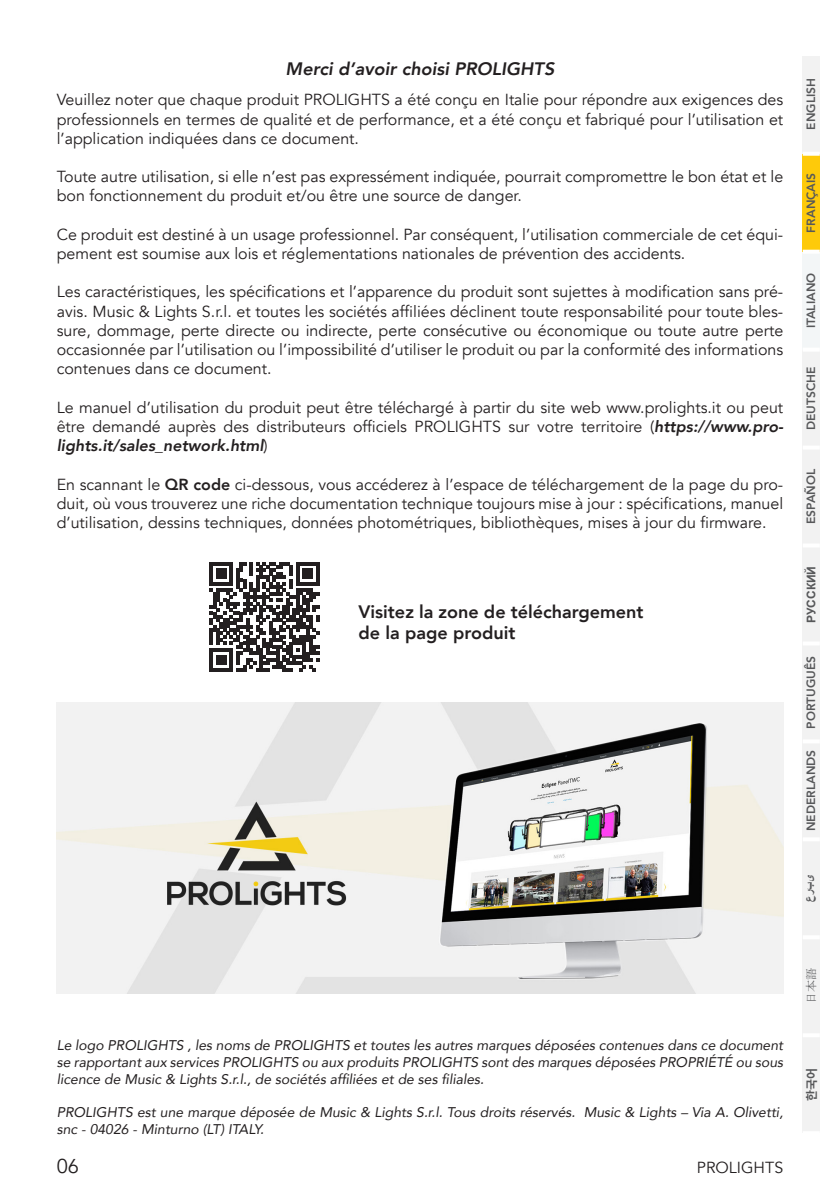
<style>
.page{position:relative;width:840px;height:1191px;background:#fff}
.page>*{position:absolute;margin:0;border:0;box-sizing:border-box;transform-origin:0 0}
.t1{font:20px "Avenir";color:#231f20}
.t2{font:800 18px/21.6px "Avenir";color:#231f20}
.t3{font:italic 800 18px "Avenir";color:#231f20}
.t4{font:16px/19.2px "Avenir";color:#231f20;text-align:justify}
.t5{font:italic 14px/16.8px "Avenir";color:#231f20;text-align:justify}
.t6{font:800 12px "Avenir";color:#57585a}
.t7{font:700 12px "Arial";color:#57585a}
.t8{font:12px "MS Mincho";color:#57585a}
.t9{font:700 12px "Source Han Sans KR";color:#57585a}
.s1{font-weight:800;font-style:italic}
.s2{font-weight:800}
</style>
<div class="page">
<img style="left:57px;top:702px;width:725px;height:291px">
<div style="left:802px;top:56px;width:17px;height:98px;background:#f2f2f2"></div>
<div style="left:802px;top:154px;width:17px;height:98px;background:#feca0a"></div>
<div style="left:802px;top:252px;width:17px;height:98px;background:#f3f6f7"></div>
<div style="left:802px;top:350px;width:17px;height:97px;background:#f2f2f2"></div>
<div style="left:802px;top:447px;width:17px;height:98px;background:#f2f2f2"></div>
<div style="left:802px;top:545px;width:17px;height:98px;background:#f2f2f2"></div>
<div style="left:802px;top:643px;width:17px;height:98px;background:#f2f2f2"></div>
<div style="left:802px;top:741px;width:17px;height:98px;background:#f2f2f2"></div>
<div style="left:802px;top:839px;width:17px;height:98px;background:#f2f2f2"></div>
<div style="left:802px;top:937px;width:17px;height:98px;background:#f2f2f2"></div>
<div style="left:802px;top:1035px;width:17px;height:98px;background:#f2f2f2"></div>
<svg style="left:802px;top:152px;width:17px;height:4px"></svg>
<hr style="left:802px;top:250px;width:17px;height:4px;background:#fff">
<hr style="left:802px;top:348px;width:17px;height:4px;background:#fff">
<hr style="left:802px;top:1131px;width:17px;height:4px;background:#fff">
<hr style="left:802px;top:1033px;width:17px;height:4px;background:#fff">
<hr style="left:802px;top:935px;width:17px;height:4px;background:#fff">
<hr style="left:802px;top:837px;width:17px;height:4px;background:#fff">
<hr style="left:802px;top:739px;width:17px;height:4px;background:#fff">
<hr style="left:802px;top:641px;width:17px;height:4px;background:#fff">
<hr style="left:802px;top:445px;width:17px;height:4px;background:#fff">
<hr style="left:802px;top:543px;width:17px;height:4px;background:#fff">
<svg style="left:209px;top:562px;width:110px;height:109px"></svg>
<p class="t3" style="left:285px;top:58px;width:270px">Merci d’avoir choisi PROLIGHTS</p>
<p class="t4" style="left:57px;top:91px;width:727px">Veuillez noter que chaque produit PROLIGHTS a été conçu en Italie pour répondre aux exigences des professionnels en termes de qualité et de performance, et a été conçu et fabriqué pour l’utilisation et l’application indiquées dans ce document.</p>
<p class="t4" style="left:57px;top:167px;width:727px">Toute autre utilisation, si elle n’est pas expressément indiquée, pourrait compromettre le bon état et le bon fonctionnement du produit et/ou être une source de danger.</p>
<p class="t4" style="left:57px;top:225px;width:727px">Ce produit est destiné à un usage professionnel. Par conséquent, l’utilisation commerciale de cet équi&shy;pement est soumise aux lois et réglementations nationales de prévention des accidents.</p>
<p class="t4" style="left:57px;top:283px;width:727px">Les caractéristiques, les spécifications et l’apparence du produit sont sujettes à modification sans pré&shy;avis. Music &amp; Lights S.r.l. et toutes les sociétés affiliées déclinent toute responsabilité pour toute bles&shy;sure, dommage, perte directe ou indirecte, perte consécutive ou économique ou toute autre perte occasionnée par l’utilisation ou l’impossibilité d’utiliser le produit ou par la conformité des informations contenues dans ce document.</p>
<p class="t4" style="left:57px;top:398px;width:727px">Le manuel d’utilisation du produit peut être téléchargé à partir du site web www.prolights.it ou peut être demandé auprès des distributeurs officiels PROLIGHTS sur votre territoire (<span class="s1">https://www.pro&shy;lights.it/sales_network.html</span>)</p>
<p class="t4" style="left:57px;top:475px;width:727px">En scannant le <span class="s2">QR code</span> ci-dessous, vous accéderez à l’espace de téléchargement de la page du pro&shy;duit, où vous trouverez une riche documentation technique toujours mise à jour : spécifications, manuel d’utilisation, dessins techniques, données photométriques, bibliothèques, mises à jour du firmware.</p>
<p class="t2" style="left:358px;top:601px;width:286px">Visitez la zone de téléchargement de la page produit</p>
<p class="t6" style="left:801px;top:130px;width:53px;rotate:-90deg">ENGLISH</p>
<p class="t6" style="left:801px;top:233px;width:61px;rotate:-90deg">FRANÇAIS</p>
<p class="t6" style="left:801px;top:328px;width:57px;rotate:-90deg">ITALIANO</p>
<p class="t6" style="left:801px;top:430px;width:65px;rotate:-90deg">DEUTSCHE</p>
<p class="t6" style="left:801px;top:524px;width:57px;rotate:-90deg">ESPAÑOL</p>
<p class="t7" style="left:802px;top:623px;width:59px;rotate:-90deg">РУССКИЙ</p>
<p class="t6" style="left:801px;top:728px;width:74px;rotate:-90deg">PORTUGUÊS</p>
<p class="t6" style="left:801px;top:831px;width:83px;rotate:-90deg">NEDERLANDS</p>
<p class="t7" style="left:800px;top:902px;width:29px;rotate:-90deg">برع ى</p>
<p class="t5" style="left:57px;top:1036px;width:727px">Le logo PROLIGHTS , les noms de PROLIGHTS et toutes les autres marques déposées contenues dans ce document se rapportant aux services PROLIGHTS ou aux produits PROLIGHTS sont des marques déposées PROPRIÉTÉ ou sous licence de Music &amp; Lights S.r.l., de sociétés affiliées et de ses filiales.</p>
<p class="t5" style="left:57px;top:1104px;width:727px">PROLIGHTS est une marque déposée de Music &amp; Lights S.r.l. Tous droits réservés. Music &amp; Lights – Via A. Olivetti, snc - 04026 - Minturno (LT) ITALY.</p>
<p class="t1" style="left:57px;top:1154px;width:24px">06</p>
<p class="t4" style="left:696px;top:1158px;width:88px">PROLIGHTS</p>
<p class="t8" style="left:804px;top:1004px;width:37px;rotate:-90deg">日本語</p>
<p class="t9" style="left:804px;top:1100px;width:35px;rotate:-90deg">한국어</p>
</div>
